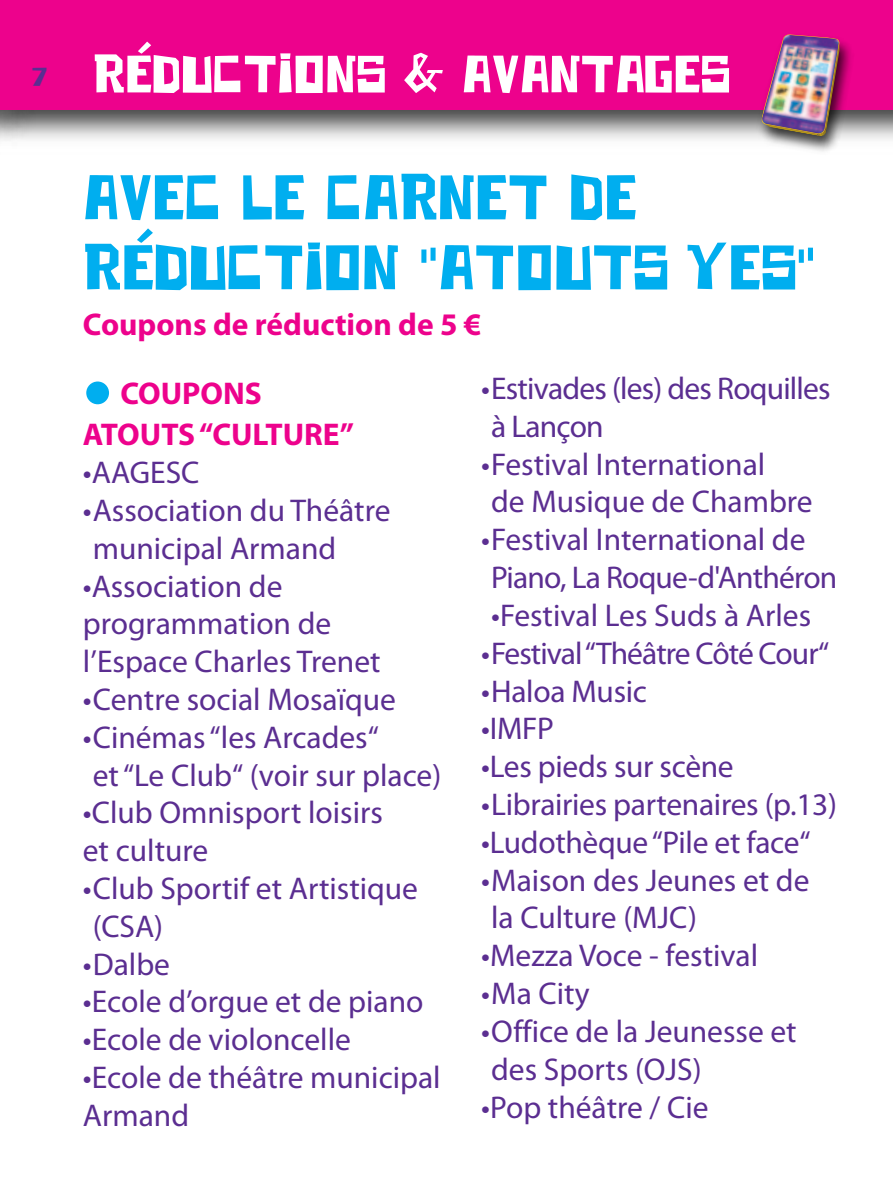
<style>
.page{position:relative;width:893px;height:1191px;background:#fff}
.page>*{position:absolute;margin:0;border:0;box-sizing:border-box;transform-origin:0 0}
.t1{font:63px "Brecht";color:#00aeef}
.t2{font:52.5px "Brecht";color:#fff}
.t3{font:31.5px/37.8px "Myriad Pro";color:#5b2e91}
.t4{font:700 31.5px "Myriad Pro";color:#ed028c}
.t5{font:31.5px "Myriad Pro";letter-spacing:-.025em;color:#5b2e91}
.t6{font:31.5px "Myriad Pro";letter-spacing:-.03em;color:#5b2e91}
.t7{font:24.5px "Brecht";color:#5b2e91}
</style>
<div class="page">
<img style="left:0;top:109px;width:893px;height:32px">
<div style="left:0;top:0;width:893px;height:109px;background:#ed028c"></div>
<img style="left:743px;top:41px;width:128px;height:111px">
<img style="left:761px;top:34px;width:79px;height:102px">
<div style="left:86px;top:381px;width:23px;height:23px;background:#00aeef;border-radius:50%"></div>
<p class="t7" style="left:32px;top:68px;width:17px">7</p>
<p class="t2" style="left:93px;top:56px;width:639px">RÉDUCTIONS &amp; AVANTAGES</p>
<p class="t1" style="left:83px;top:175px;width:556px">AVEC LE CARNET DE</p>
<p class="t1" style="left:83px;top:245px;width:734px">RÉDUCTION “ATOUTS YES“</p>
<p class="t4" style="left:83px;top:313px;width:400px">Coupons de réduction de 5 €</p>
<p class="t4" style="left:120px;top:382px;width:143px">COUPONS</p>
<p class="t4" style="left:83px;top:423px;width:273px">ATOUTS “CULTURE”</p>
<p class="t3" style="left:83px;top:456px;width:118px">•AAGESC</p>
<p class="t3" style="left:93px;top:494px;width:299px;text-indent:-10px">•Association du Théâtre municipal Armand</p>
<p class="t3" style="left:83px;top:569px;width:201px">•Association de</p>
<p class="t3" style="left:83px;top:607px;width:250px">programmation de</p>
<p class="t3" style="left:83px;top:645px;width:299px">l’Espace Charles Trenet</p>
<p class="t3" style="left:83px;top:683px;width:315px">•Centre social Mosaïque</p>
<p class="t3" style="left:83px;top:721px;width:298px">•Cinémas “les Arcades“</p>
<p class="t3" style="left:93px;top:758px;width:350px">et “Le Club“ (voir sur place)</p>
<p class="t3" style="left:83px;top:796px;width:301px">•Club Omnisport loisirs</p>
<p class="t3" style="left:83px;top:834px;width:127px">et culture</p>
<p class="t3" style="left:93px;top:872px;width:327px;text-indent:-10px">•Club Sportif et Artistique (CSA)</p>
<p class="t3" style="left:83px;top:947px;width:89px">•Dalbe</p>
<p class="t3" style="left:83px;top:985px;width:342px">•Ecole d’orgue et de piano</p>
<p class="t3" style="left:83px;top:1023px;width:269px">•Ecole de violoncelle</p>
<p class="t3" style="left:83px;top:1061px;width:359px">•Ecole de théâtre municipal<br>Armand</p>
<p class="t5" style="left:481px;top:377px;width:351px">•Estivades (les) des Roquilles</p>
<p class="t3" style="left:491px;top:410px;width:114px">à Lançon</p>
<p class="t3" style="left:491px;top:448px;width:323px;text-indent:-10px">•Festival International<br>de Musique de Chambre</p>
<p class="t3" style="left:491px;top:523px;width:348px;text-indent:-10px">•Festival International de<br>Piano, La Roque-d'Anthéron</p>
<p class="t3" style="left:491px;top:599px;width:321px">•Festival Les Suds à Arles</p>
<p class="t6" style="left:481px;top:641px;width:350px">•Festival “Théâtre Côté Cour“</p>
<p class="t3" style="left:481px;top:674px;width:167px">•Haloa Music</p>
<p class="t3" style="left:481px;top:712px;width:74px">•IMFP</p>
<p class="t3" style="left:481px;top:750px;width:254px">•Les pieds sur scène</p>
<p class="t3" style="left:481px;top:788px;width:357px">•Librairies partenaires (p.13)</p>
<p class="t3" style="left:481px;top:826px;width:331px">•Ludothèque “Pile et face“</p>
<p class="t3" style="left:491px;top:863px;width:320px;text-indent:-10px">•Maison des Jeunes et de la Culture (MJC)</p>
<p class="t3" style="left:481px;top:939px;width:278px">•Mezza Voce - festival</p>
<p class="t3" style="left:481px;top:977px;width:110px">•Ma City</p>
<p class="t3" style="left:491px;top:1015px;width:307px;text-indent:-10px">•Office de la Jeunesse et des Sports (OJS)</p>
<p class="t3" style="left:481px;top:1090px;width:229px">•Pop théâtre / Cie</p>
</div>
